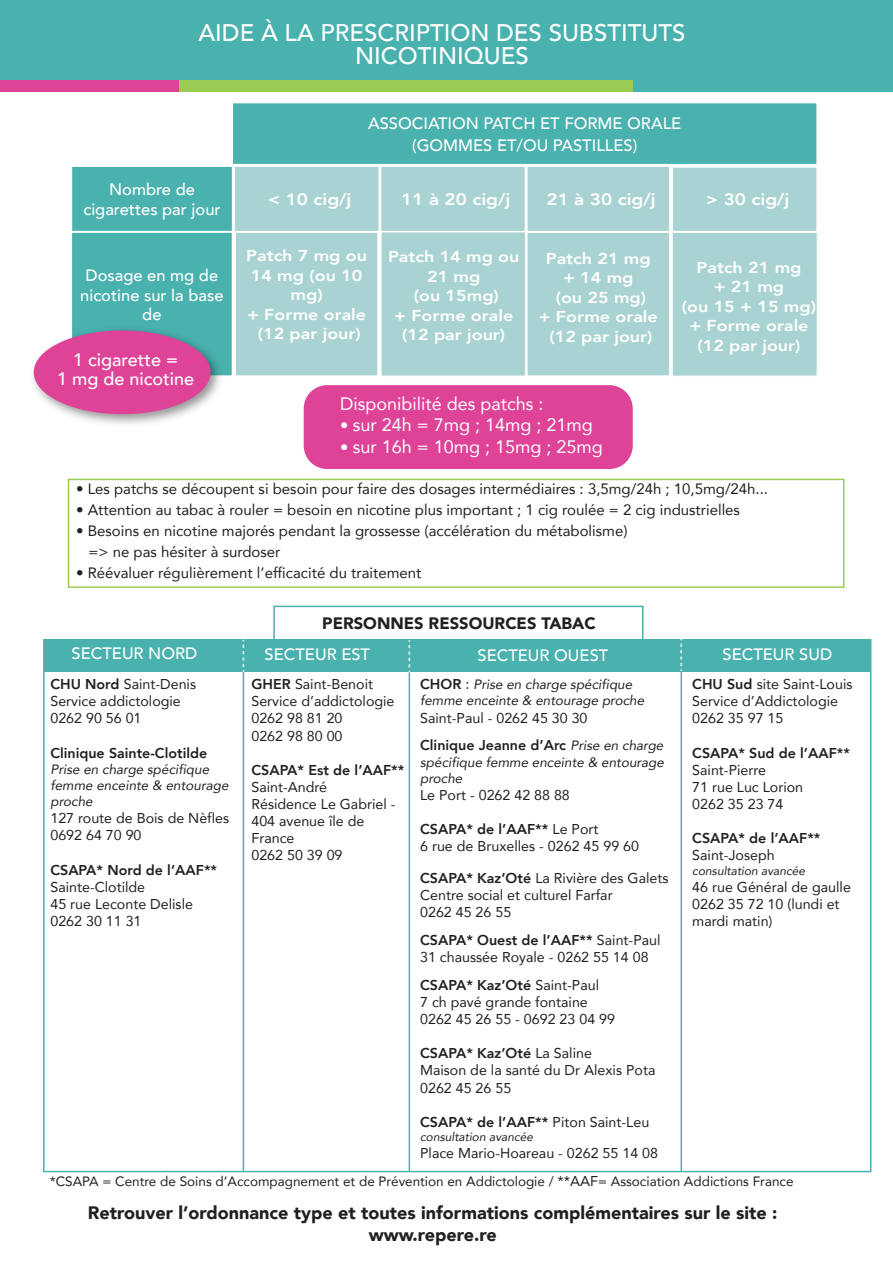
<style>
.page{position:relative;width:893px;height:1263px;background:#fff}
.page>*{position:absolute;margin:0;border:0;box-sizing:border-box;transform-origin:0 0}
.t1{font:500 24px/22.5px "Avenir";color:#fff;text-align:center}
.t2{font:900 18px/21.6px "Avenir";color:#231f20;text-align:center}
.t3{font:18px "Avenir";color:#fff}
.t4{font:500 18px/19.5px "Avenir";color:#fff;text-align:center}
.t5{font:500 16.5px/19.5px "Avenir";color:#fff;text-align:center}
.t6{font:800 16.5px "Avenir";color:#fff;scale:1.14 1}
.t7{font:900 16.5px "Avenir";color:#231f20}
.t8{font:800 15.75px/19.5px "Avenir";color:#fff;text-align:center;scale:1.14 1}
.t9{font:15px/21px "Avenir";color:#231f20}
.t10{font:14.25px/17.1px "Avenir";color:#231f20}
.t11{font:800 14.25px "Avenir";color:#231f20}
.t12{font:italic 13.5px/16.2px "Avenir";color:#231f20}
.t13{font:13.5px "Avenir";color:#231f20}
.t14{font:italic 12px "Avenir";color:#231f20}
.s1{font-weight:500;font-size:16.5px}
.s2{font-weight:500}
.s3{font-weight:800}
.s4{font-weight:800;font-style:normal;font-size:14.25px}
.s5{font-style:normal;font-size:14.25px}
.s6{font-style:italic;font-size:13.5px}
.s7{font-weight:400}
.s8{font-size:14.25px}
</style>
<div class="page">
<div style="left:304px;top:385px;width:329px;height:84px;background:#de4398;border-radius:23px"></div>
<div style="left:0;top:0;width:893px;height:90px;background:#49b1ae"></div>
<div style="left:232px;top:102px;width:586px;height:63px;background:#49b1ae;border:2px solid #fff"></div>
<div style="left:71px;top:165px;width:162px;height:67px;background:#49b1ae;border:2px solid #fff"></div>
<div style="left:234px;top:165px;width:146px;height:67px;background:#a9d3d2;border:2px solid #fff"></div>
<div style="left:71px;top:231px;width:162px;height:146px;background:#49b1ae;border:2px solid #fff"></div>
<div style="left:234px;top:231px;width:145px;height:146px;background:#a9d3d2;border:2px solid #fff"></div>
<div style="left:381px;top:232px;width:145px;height:144px;background:#a9d3d2;border:1px solid #fff"></div>
<div style="left:68px;top:479px;width:776px;height:109px;background:#fff;border:2px solid #9bcc52"></div>
<div style="left:0;top:80px;width:438px;height:12px;background:#de4398"></div>
<div style="left:455px;top:82px;width:438px;height:10px;background:#49b1ae"></div>
<div style="left:180px;top:80px;width:453px;height:12px;background:#9bcc52"></div>
<div style="left:380px;top:165px;width:146px;height:67px;background:#a9d3d2;border:2px solid #fff"></div>
<div style="left:526px;top:231px;width:144px;height:146px;background:#a9d3d2;border:2px solid #fff"></div>
<div style="left:672px;top:232px;width:145px;height:144px;background:#a9d3d2;border:1px solid #fff"></div>
<div style="left:526px;top:165px;width:144px;height:67px;background:#a9d3d2;border:2px solid #fff"></div>
<div style="left:671px;top:166px;width:147px;height:66px;background:#a9d3d2;border:2px solid #fff"></div>
<img style="left:33px;top:322px;width:195px;height:102px">
<div style="left:34px;top:330px;width:177px;height:84px;background:#de4398;border-radius:50%"></div>
<div style="left:43px;top:639px;width:828px;height:533px;background:#fff;border:2px solid #49b1ae"></div>
<div style="left:44px;top:640px;width:827px;height:32px;background:#49b1ae"></div>
<hr style="left:409px;top:641px;width:1px;height:530px;background:#49b1ae">
<hr style="left:243px;top:640px;width:1px;height:531px;background:#49b1ae">
<hr style="left:680px;top:642px;width:2px;height:529px;background:#49b1ae">
<div style="left:273px;top:606px;width:370px;height:38px;border:2px solid #49b1ae"></div>
<svg style="left:243px;top:640px;width:1px;height:32px"></svg>
<svg style="left:409px;top:640px;width:1px;height:32px"></svg>
<svg style="left:680px;top:639px;width:2px;height:32px"></svg>
<h1 class="t1" style="left:198px;top:21px;width:489px">AIDE À LA PRESCRIPTION DES SUBSTITUTS<br>NICOTINIQUES</h1>
<p class="t5" style="left:83px;top:179px;width:139px">Nombre de cigarettes par jour</p>
<p class="t6" style="left:268px;top:187px;width:75px">&lt; 10 cig/j</p>
<p class="t5" style="left:368px;top:111px;width:315px;line-height:22.5px">ASSOCIATION PATCH ET FORME ORALE (GOMMES ET/OU PASTILLES)</p>
<p class="t6" style="left:401px;top:187px;width:97px">11 à 20 cig/j</p>
<p class="t6" style="left:547px;top:187px;width:97px">21 à 30 cig/j</p>
<p class="t6" style="left:706px;top:187px;width:75px">&gt; 30 cig/j</p>
<p class="t5" style="left:80px;top:265px;width:145px">Dosage en mg de nicotine sur la base de</p>
<p class="t4" style="left:57px;top:349px;width:139px">1 cigarette =<br>1 mg de nicotine</p>
<p class="t8" style="left:246px;top:246px;width:108px">Patch 7 mg ou<br>14 mg (ou 10 mg)<br>+ Forme orale (12 par jour)</p>
<p class="t8" style="left:388px;top:247px;width:117px">Patch 14 mg ou<br>21 mg<br>(ou 15mg)<br>+ Forme orale (12 par jour)</p>
<p class="t8" style="left:539px;top:248px;width:106px">Patch 21 mg + 14 mg<br>(ou 25 mg)<br>+ Forme orale (12 par jour)</p>
<p class="t8" style="left:682px;top:258px;width:119px">Patch 21 mg<br>+ 21 mg<br>(ou 15 + 15 mg) + Forme orale (12 par jour)</p>
<p class="t3" style="left:340px;top:389px;width:205px">Disponibilité des patchs :</p>
<p class="t3" style="left:340px;top:410px;width:254px"><span class="s1">•</span> sur 24h = 7mg ; 14mg ; 21mg</p>
<p class="t3" style="left:340px;top:432px;width:264px"><span class="s1">•</span> sur 16h = 10mg ; 15mg ; 25mg</p>
<p class="t9" style="left:76px;top:478px;width:694px"><span class="s2">•</span> Les patchs se découpent si besoin pour faire des dosages intermédiaires : 3,5mg/24h ; 10,5mg/24h...</p>
<p class="t9" style="left:76px;top:499px;width:665px"><span class="s2">•</span> Attention au tabac à rouler = besoin en nicotine plus important ; 1 cig roulée = 2 cig industrielles</p>
<p class="t9" style="left:89px;top:520px;width:540px;text-indent:-13px"><span class="s2">•</span> Besoins en nicotine majorés pendant la grossesse (accélération du métabolisme) =&gt; ne pas hésiter à surdoser</p>
<p class="t9" style="left:76px;top:562px;width:347px"><span class="s2">•</span> Réévaluer régulièrement l’efficacité du traitement</p>
<p class="t5" style="left:72px;top:643px;width:127px">SECTEUR NORD</p>
<p class="t10" style="left:50px;top:675px;width:147px"><span class="s3">CHU Nord</span> Saint-Denis<br>Service addictologie<br>0262 90 56 01</p>
<p class="t11" style="left:50px;top:742px;width:158px">Clinique Sainte-Clotilde</p>
<p class="t12" style="left:50px;top:761px;width:180px">Prise en charge spécifique femme enceinte &amp; entourage proche</p>
<p class="t10" style="left:50px;top:809px;width:180px">127 route de Bois de Nèfles<br>0692 64 70 90</p>
<p class="t11" style="left:50px;top:859px;width:168px">CSAPA* Nord de l’AAF**</p>
<p class="t10" style="left:50px;top:878px;width:144px">Sainte-Clotilde<br>45 rue Leconte Delisle<br>0262 30 11 31</p>
<p class="t7" style="left:322px;top:609px;width:275px">PERSONNES RESSOURCES TABAC</p>
<p class="t5" style="left:265px;top:644px;width:107px">SECTEUR EST</p>
<p class="t5" style="left:477px;top:644px;width:132px">SECTEUR OUEST</p>
<p class="t5" style="left:722px;top:644px;width:111px">SECTEUR SUD</p>
<p class="t10" style="left:251px;top:675px;width:145px"><span class="s3">GHER</span> Saint-Benoit<br>Service d’addictologie<br>0262 98 81 20<br>0262 98 80 00</p>
<p class="t11" style="left:251px;top:759px;width:155px">CSAPA* Est de l’AAF**</p>
<p class="t10" style="left:251px;top:778px;width:146px">Saint-André<br>Résidence Le Gabriel -<br>404 avenue île de<br>France<br>0262 50 39 09</p>
<p class="t12" style="left:420px;top:676px;width:226px"><span class="s4">CHOR</span> <span class="s5">:</span> Prise en charge spécifique femme enceinte &amp; entourage proche</p>
<p class="t10" style="left:420px;top:703px;width:245px;line-height:27.9px">Saint-Paul - 0262 45 30 30<br><span class="s3">Clinique Jeanne d’Arc</span> <span class="s6">Prise en charge</span></p>
<p class="t12" style="left:420px;top:754px;width:245px">spécifique femme enceinte &amp; entourage proche</p>
<p class="t10" style="left:420px;top:786px;width:151px">Le Port - 0262 42 88 88</p>
<p class="t10" style="left:420px;top:820px;width:220px"><span class="s3">CSAPA* de l’AAF**</span> Le Port<br>6 rue de Bruxelles - 0262 45 99 60</p>
<p class="t10" style="left:420px;top:869px;width:250px"><span class="s3">CSAPA* Kaz’Oté</span> La Rivière des Galets<br>Centre social et culturel Farfar<br>0262 45 26 55</p>
<p class="t10" style="left:420px;top:931px;width:242px"><span class="s3">CSAPA* Ouest de l’AAF**</span> Saint-Paul<br>31 chaussée Royale - 0262 55 14 08</p>
<p class="t10" style="left:420px;top:976px;width:196px"><span class="s3">CSAPA* Kaz’Oté</span> Saint-Paul<br>7 ch pavé grande fontaine<br>0262 45 26 55 - 0692 23 04 99</p>
<p class="t10" style="left:420px;top:1044px;width:237px"><span class="s3">CSAPA* Kaz’Oté</span> La Saline<br>Maison de la santé du Dr Alexis Pota<br>0262 45 26 55</p>
<p class="t11" style="left:420px;top:1111px;width:231px">CSAPA* de l’AAF** <span class="s7">Piton Saint-Leu</span></p>
<p class="t14" style="left:420px;top:1129px;width:115px">consultation avancée</p>
<p class="t10" style="left:420px;top:1144px;width:239px">Place Mario-Hoareau - 0262 55 14 08</p>
<p class="t10" style="left:692px;top:675px;width:162px"><span class="s3">CHU Sud</span> site Saint-Louis<br>Service d’Addictologie<br>0262 35 97 15</p>
<p class="t11" style="left:692px;top:742px;width:159px">CSAPA* Sud de l’AAF**</p>
<p class="t10" style="left:692px;top:761px;width:112px">Saint-Pierre<br>71 rue Luc Lorion<br>0262 35 23 74</p>
<p class="t11" style="left:692px;top:827px;width:130px">CSAPA* de l’AAF**</p>
<p class="t10" style="left:692px;top:846px;width:84px">Saint-Joseph</p>
<p class="t14" style="left:692px;top:863px;width:115px">consultation avancée</p>
<p class="t10" style="left:692px;top:878px;width:160px">46 rue Général de gaulle<br>0262 35 72 10 (lundi et mardi matin)</p>
<p class="t13" style="left:50px;top:1170px;width:745px">*CSAPA = Centre de Soins d’Accompagnement et de Prévention en Addictologie / <span class="s8">**AAF</span>= Association Addictions France</p>
<p class="t2" style="left:88px;top:1202px;width:691px">Retrouver l’ordonnance type et toutes informations complémentaires sur le site : www.repere.re</p>
</div>
